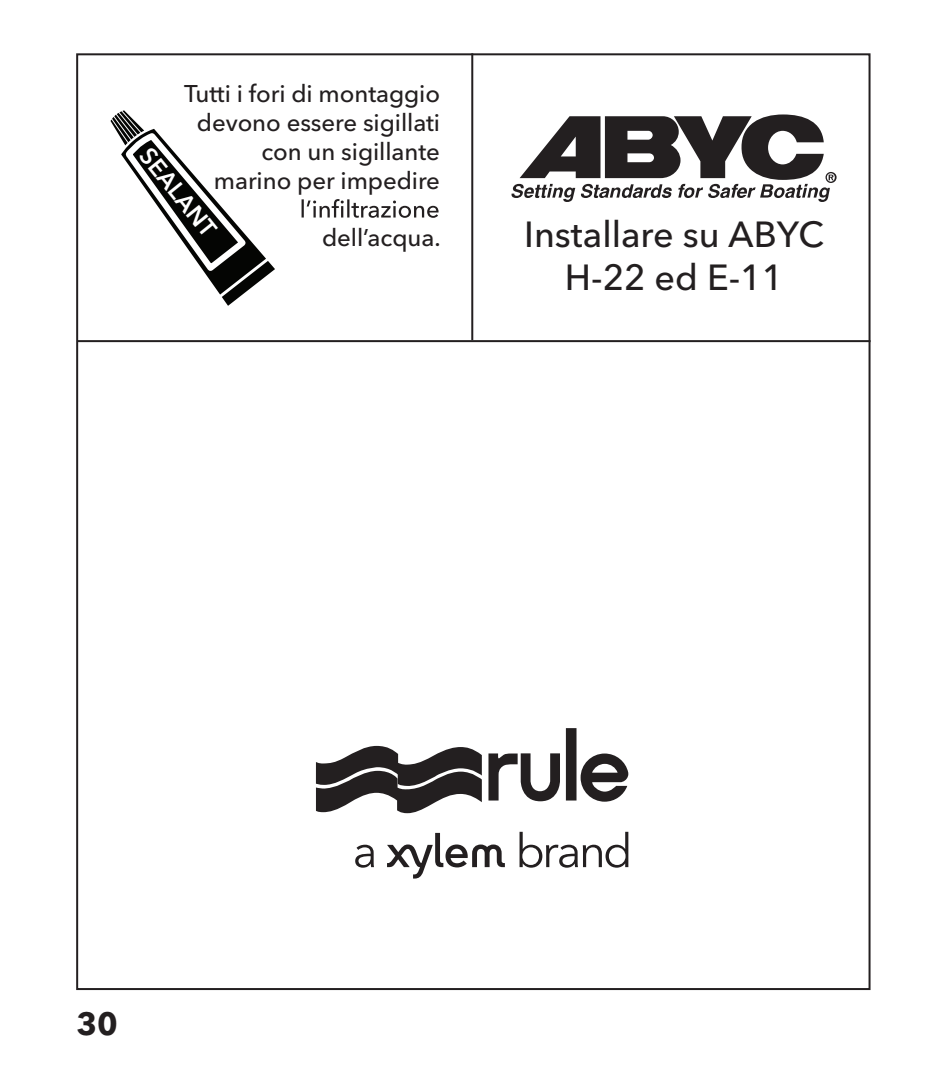
<style>
.page{position:relative;width:942px;height:1078px;background:#fff}
.page>*{position:absolute;margin:0;border:0;box-sizing:border-box;transform-origin:0 0}
.t1{font:500 36px/43.2px "Avenir Next LT Pro";color:#231f20;text-align:center}
.t2{font:700 32px "Avenir Next LT Pro";color:#231f20}
.t3{font:500 24px/28.8px "Avenir Next LT Pro";letter-spacing:-.005em;color:#231f20;text-align:right}
.t4{font:600 24px "Avenir Next LT Pro";color:#fff}
</style>
<div class="page">
<hr style="left:78px;top:340px;width:792px;height:2px;background:#231f20">
<hr style="left:471px;top:53px;width:2px;height:287px;background:#231f20">
<svg style="left:110px;top:110px;width:165px;height:196px"></svg>
<svg style="left:301px;top:199px;width:137px;height:19px"></svg>
<svg style="left:511px;top:114px;width:325px;height:88px"></svg>
<svg style="left:488px;top:753px;width:71px;height:48px"></svg>
<svg style="left:565px;top:728px;width:63px;height:73px"></svg>
<svg style="left:316px;top:745px;width:165px;height:68px"></svg>
<svg style="left:355px;top:844px;width:19px;height:23px"></svg>
<svg style="left:519px;top:831px;width:109px;height:36px"></svg>
<svg style="left:387px;top:832px;width:117px;height:46px"></svg>
<p class="t3" style="left:184px;top:79px;width:257px">Tutti i fori di montaggio devono essere sigillati con un sigillante marino per impedire</p>
<p class="t3" style="left:322px;top:223px;width:120px">dell’acqua.</p>
<p class="t4" style="left:156px;top:142px;width:108px;rotate:51deg">SEALANT</p>
<p class="t1" style="left:524px;top:212px;width:301px">Installare su ABYC<br>H-22 ed E-11</p>
<p class="t2" style="left:76px;top:1003px;width:43px">30</p>
</div>
